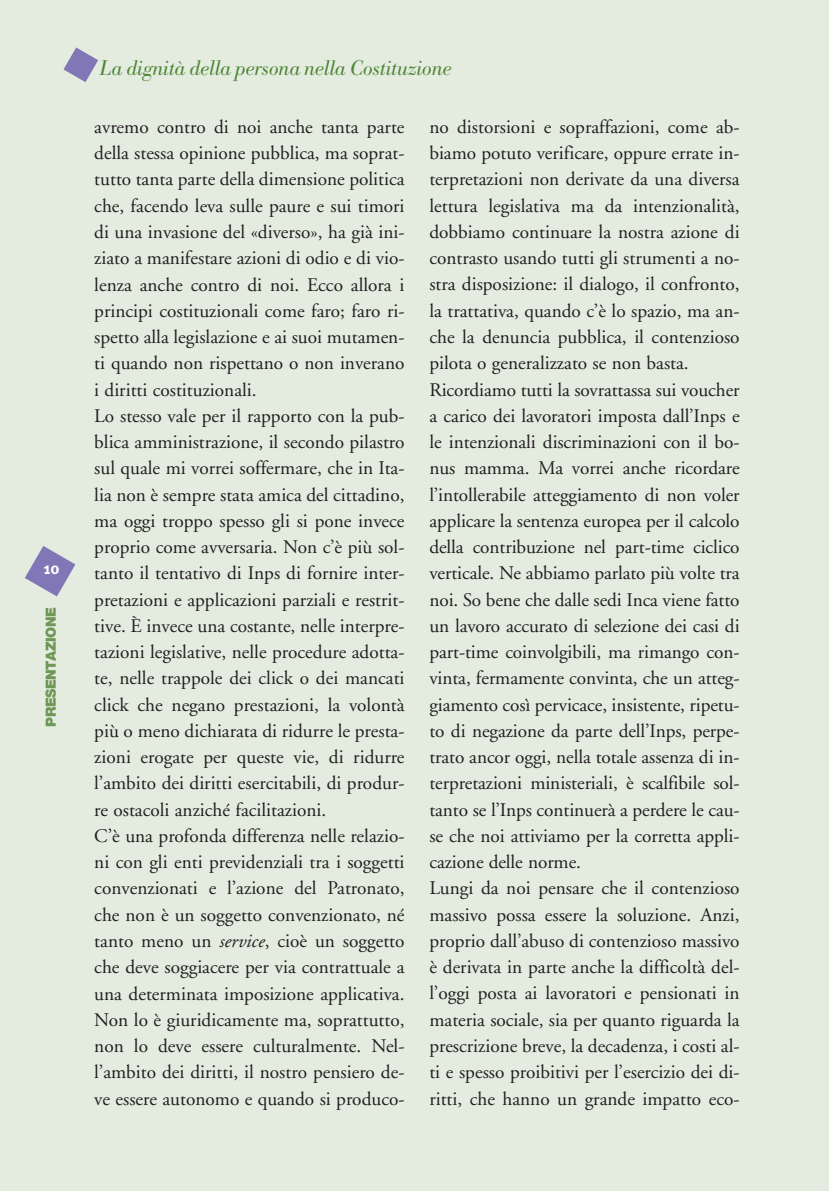
<style>
.page{position:relative;width:829px;height:1191px;background:#fff}
.page>*{position:absolute;margin:0;border:0;box-sizing:border-box;transform-origin:0 0}
.t1{font:italic 300 21px "Bodoni BE";letter-spacing:-.01em;color:#4f8636}
.t2{font:19.25px/26.2px "Adobe Garamond";color:#231f20}
.t3{font:19.25px "R Meta Bold Caps";color:#fff}
.t4{font:900 14px "Helvetica Neue LT Std";letter-spacing:-.035em;color:#6d9855}
.s1{font-style:italic}
</style>
<div class="page">
<div style="left:0;top:0;width:828px;height:1191px;background:#e4ece0"></div>
<svg style="left:63px;top:47px;width:35px;height:35px"></svg>
<svg style="left:25px;top:546px;width:50px;height:50px"></svg>
<p class="t3" style="left:44px;top:556px;width:17px">10</p>
<p class="t4" style="left:46px;top:726px;width:121px;rotate:-90deg">PRESENTAZIONE</p>
<p class="t1" style="left:99px;top:59px;width:353px">La dignità della persona nella Costituzione</p>
<p class="t2" style="left:94px;top:115px;width:312px">avremo contro di noi anche tanta parte della stessa opinione pubblica, ma soprat&shy;tutto tanta parte della dimensione politica che, facendo leva sulle paure e sui timori di una invasione del «diverso», ha già ini&shy;ziato a manifestare azioni di odio e di vio&shy;lenza anche contro di noi. Ecco allora i principi costituzionali come faro; faro ri&shy;spetto alla legislazione e ai suoi mutamen&shy;ti quando non rispettano o non inverano i diritti costituzionali.<br>Lo stesso vale per il rapporto con la pub&shy;blica amministrazione, il secondo pilastro sul quale mi vorrei soffermare, che in Ita&shy;lia non è sempre stata amica del cittadino, ma oggi troppo spesso gli si pone invece proprio come avversaria. Non c’è più sol&shy;tanto il tentativo di Inps di fornire inter&shy;pretazioni e applicazioni parziali e restrit&shy;tive. È invece una costante, nelle interpre&shy;tazioni legislative, nelle procedure adotta&shy;te, nelle trappole dei click o dei mancati click che negano prestazioni, la volontà più o meno dichiarata di ridurre le presta&shy;zioni erogate per queste vie, di ridurre l’ambito dei diritti esercitabili, di produr&shy;re ostacoli anziché facilitazioni.<br>C’è una profonda differenza nelle relazio&shy;ni con gli enti previdenziali tra i soggetti convenzionati e l’azione del Patronato, che non è un soggetto convenzionato, né tanto meno un <span class="s1">service</span>, cioè un soggetto che deve soggiacere per via contrattuale a una determinata imposizione applicativa.<br>Non lo è giuridicamente ma, soprattutto, non lo deve essere culturalmente. Nel&shy;l’ambito dei diritti, il nostro pensiero de&shy;ve essere autonomo e quando si produco-</p>
<p class="t2" style="left:429px;top:115px;width:312px">no distorsioni e sopraffazioni, come ab&shy;biamo potuto verificare, oppure errate in&shy;terpretazioni non derivate da una diversa lettura legislativa ma da intenzionalità, dobbiamo continuare la nostra azione di contrasto usando tutti gli strumenti a no&shy;stra disposizione: il dialogo, il confronto, la trattativa, quando c’è lo spazio, ma an&shy;che la denuncia pubblica, il contenzioso pilota o generalizzato se non basta.<br>Ricordiamo tutti la sovrattassa sui voucher a carico dei lavoratori imposta dall’Inps e le intenzionali discriminazioni con il bo&shy;nus mamma. Ma vorrei anche ricordare l’intollerabile atteggiamento di non voler applicare la sentenza europea per il calcolo della contribuzione nel part-time ciclico verticale. Ne abbiamo parlato più volte tra noi. So bene che dalle sedi Inca viene fatto un lavoro accurato di selezione dei casi di part-time coinvolgibili, ma rimango con&shy;vinta, fermamente convinta, che un atteg&shy;giamento così pervicace, insistente, ripetu&shy;to di negazione da parte dell’Inps, perpe&shy;trato ancor oggi, nella totale assenza di in&shy;terpretazioni ministeriali, è scalfibile sol&shy;tanto se l’Inps continuerà a perdere le cau&shy;se che noi attiviamo per la corretta appli&shy;cazione delle norme.<br>Lungi da noi pensare che il contenzioso massivo possa essere la soluzione. Anzi, proprio dall’abuso di contenzioso massivo è derivata in parte anche la difficoltà del&shy;l’oggi posta ai lavoratori e pensionati in materia sociale, sia per quanto riguarda la prescrizione breve, la decadenza, i costi al&shy;ti e spesso proibitivi per l’esercizio dei di&shy;ritti, che hanno un grande impatto eco-</p>
</div>
